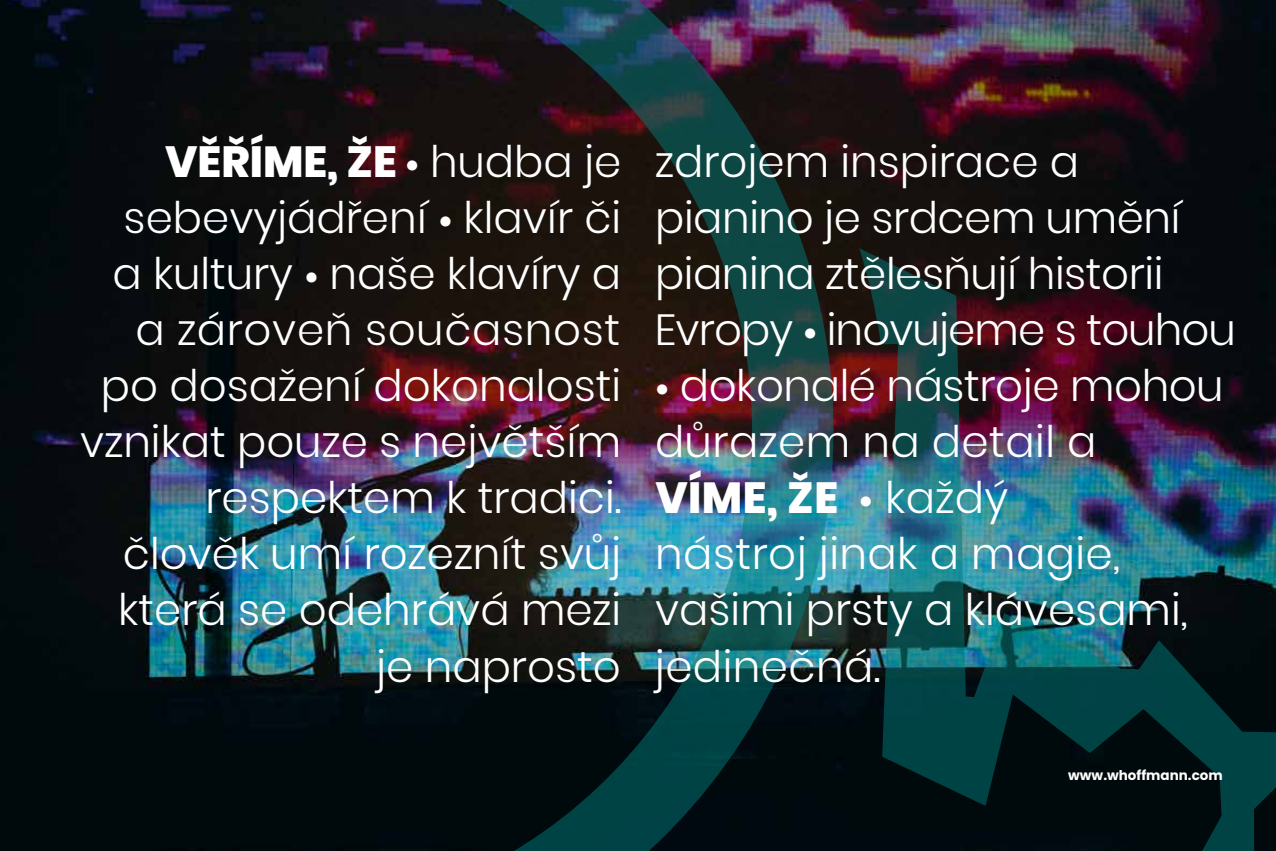
<style>
.page{position:relative;width:1276px;height:851px;background:#fff}
.page>*{position:absolute;margin:0;border:0;box-sizing:border-box;transform-origin:0 0}
.t1{font:300 43.5px "Poppins";color:#fff}
.t2{font:300 43.5px "Poppins";letter-spacing:-.02em;color:#fff}
.t3{font:700 13.5px "Poppins";color:#fff}
.s1{font-weight:800}
</style>
<div class="page">
<img style="left:0;top:0;width:1276px;height:850px">
<img style="left:839px;top:248px;width:437px;height:602px">
<img style="left:176px;top:0;width:663px;height:850px">
<p class="t1" style="left:165px;top:136px;width:915px"><span class="s1">VĚŘÍME, ŽE</span> • hudba je zdrojem inspirace a</p>
<p class="t1" style="left:124px;top:192px;width:1058px">sebevyjádření • klavír či pianino je srdcem umění</p>
<p class="t1" style="left:113px;top:248px;width:1052px">a kultury • naše klavíry a pianina ztělesňují historii</p>
<p class="t2" style="left:135px;top:304px;width:1102px">a zároveň současnost Evropy • inovujeme s touhou</p>
<p class="t1" style="left:101px;top:360px;width:1124px">po dosažení dokonalosti • dokonalé nástroje mohou</p>
<p class="t1" style="left:80px;top:416px;width:1017px">vznikat pouze s největším důrazem na detail a</p>
<p class="t1" style="left:205px;top:472px;width:804px">respektem k tradici. <span class="s1">VÍME, ŽE</span> • každý</p>
<p class="t1" style="left:123px;top:528px;width:998px">člověk umí rozeznít svůj nástroj jinak a magie,</p>
<p class="t1" style="left:118px;top:585px;width:1071px">která se odehrává mezi vašimi prsty a klávesami,</p>
<p class="t1" style="left:376px;top:641px;width:506px">je naprosto jedinečná.</p>
<p class="t3" style="left:1068px;top:767px;width:156px">www.whoffmann.com</p>
</div>
